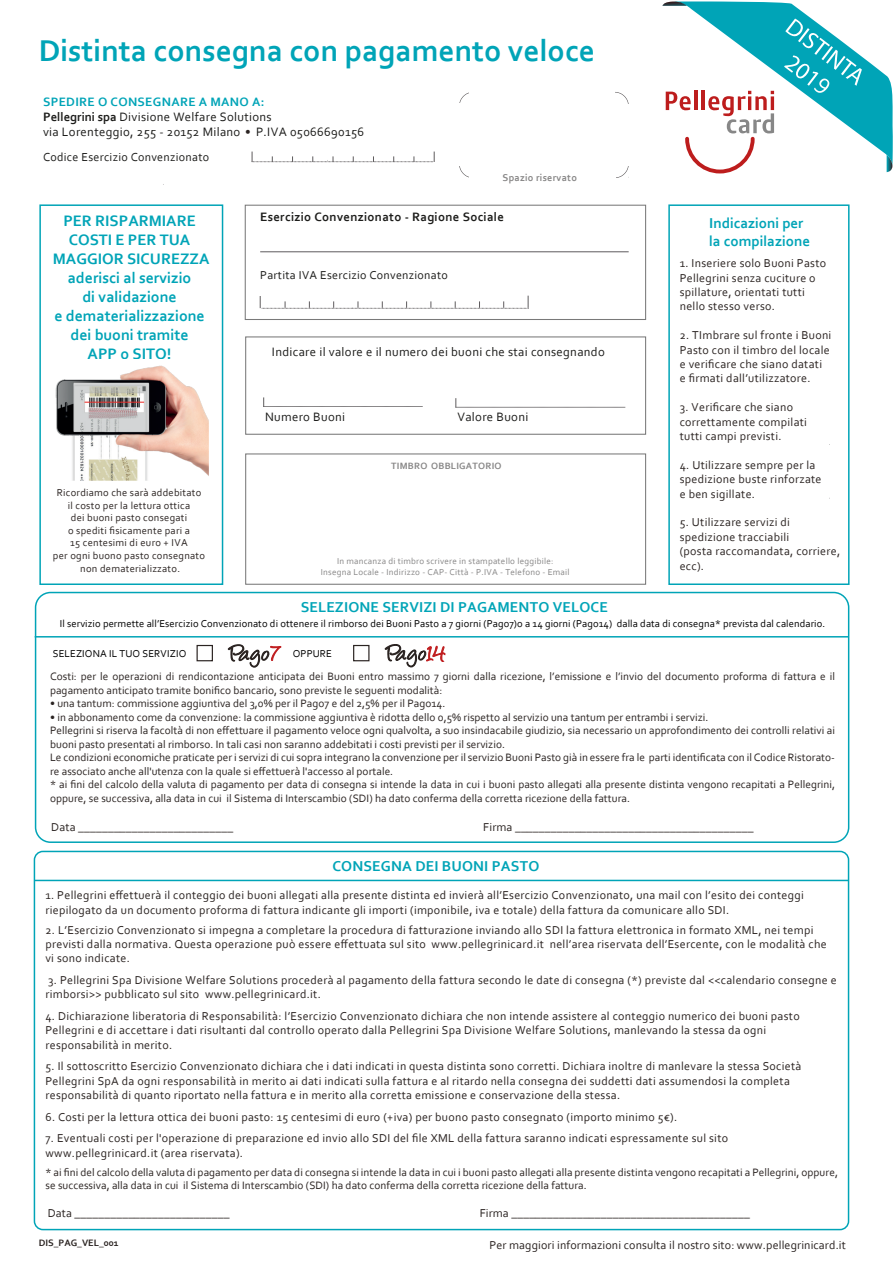
<style>
.page{position:relative;width:893px;height:1263px;background:#fff}
.page>*{position:absolute;margin:0;border:0;box-sizing:border-box;transform-origin:0 0}
.t1{font:700 31.5px "Corbel";color:#00a4b7}
.t2{font:700 15.9px/19px "Corbel";color:#00a4b7;text-align:center}
.t3{font:700 15px/18px "Corbel";letter-spacing:.01em;color:#00a4b7}
.t4{font:12.75px/15.3px "Corbel";letter-spacing:.025em;color:#1d1d1b}
.t5{font:700 12.75px "Corbel";letter-spacing:.025em;color:#1d1d1b}
.t6{font:12.15px "Corbel";letter-spacing:.025em;color:#1d1d1b}
.t7{font:12px/14.4px "Corbel";letter-spacing:.025em;color:#2b2422}
.t8{font:12px "Corbel";letter-spacing:.025em;color:#1d1d1b}
.t9{font:11.25px/13.5px "Corbel";letter-spacing:.005em;color:#2b2422}
.t10{font:10.5px "Corbel";letter-spacing:.01em;color:#000}
.t11{font:10.5px/12.6px "Corbel";letter-spacing:.025em;color:#2b2422;text-align:center}
.t12{font:700 10.35px "Corbel";letter-spacing:.025em;color:#888787}
.t13{font:700 9.75px "Corbel";color:#2b2422}
.t14{font:700 9.6px "Corbel";letter-spacing:.025em;color:#888787}
.t15{font:9px/10.8px "Corbel";letter-spacing:.025em;color:#888787;text-align:center}
.s1{font-weight:700;color:#00a4b7}
.s2{font-weight:700}
.s3{color:#2b2422}
</style>
<div class="page">
<svg style="left:252px;top:152px;width:183px;height:10px"></svg>
<svg style="left:459px;top:92px;width:170px;height:86px"></svg>
<svg style="left:455px;top:398px;width:170px;height:10px"></svg>
<svg style="left:263px;top:397px;width:159px;height:10px"></svg>
<div style="left:668px;top:204px;width:181px;height:381px;border:2px solid #00a4b7"></div>
<svg style="left:260px;top:296px;width:269px;height:13px"></svg>
<div style="left:245px;top:205px;width:401px;height:115px;border:1px solid #797979"></div>
<div style="left:245px;top:453px;width:401px;height:132px;border:1px solid #797979"></div>
<svg style="left:662px;top:1px;width:231px;height:173px"></svg>
<div style="left:245px;top:336px;width:401px;height:99px;border:1px solid #797979"></div>
<div style="left:34px;top:851px;width:815px;height:379px;border:2px solid #00a4b7;border-radius:9px"></div>
<hr style="left:34px;top:880px;width:814px;height:1px;background:#00a4b7">
<div style="left:39px;top:204px;width:184px;height:381px;border:2px solid #00a4b7"></div>
<img style="left:55px;top:365px;width:154px;height:116px">
<hr style="left:260px;top:252px;width:369px;height:1px;background:#5e5b5d">
<svg style="left:228px;top:644px;width:53px;height:23px"></svg>
<svg style="left:385px;top:644px;width:60px;height:23px"></svg>
<div style="left:353px;top:645px;width:16px;height:16px;border:1px solid #2b2422"></div>
<div style="left:196px;top:645px;width:17px;height:16px;border:1px solid #2b2422"></div>
<div style="left:35px;top:592px;width:814px;height:251px;border:2px solid #00a4b7;border-radius:15px"></div>
<hr style="left:35px;top:636px;width:814px;height:2px;background:#00a4b7">
<h1 class="t1" style="left:39px;top:31px;width:558px">Distinta consegna con pagamento veloce</h1>
<p class="t4" style="left:43px;top:93px;width:323px"><span class="s1">SPEDIRE O CONSEGNARE A MANO A:<br></span><span class="s2">Pellegrini spa</span> Divisione Welfare Solutions<br>via Lorenteggio, 255 - 20152 Milano <span class="s3">•</span> P.IVA 05066690156</p>
<p class="t6" style="left:43px;top:149px;width:168px">Codice Esercizio Convenzionato</p>
<h2 class="t2" style="left:53px;top:211px;width:158px">PER RISPARMIARE<br>COSTI E PER TUA<br>MAGGIOR SICUREZZA aderisci al servizio<br>di validazione<br>e dematerializzazione dei buoni tramite<br>APP o SITO!</h2>
<p class="t11" style="left:53px;top:486px;width:154px">Ricordiamo che sarà addebitato il costo per la lettura ottica<br>dei buoni pasto consegati<br>o spediti fisicamente pari a<br>15 centesimi di euro + IVA<br>per ogni buono pasto consegnato non dematerializzato.</p>
<p class="t12" style="left:503px;top:171px;width:76px">Spazio riservato</p>
<p class="t5" style="left:260px;top:209px;width:245px">Esercizio Convenzionato - Ragione Sociale</p>
<p class="t8" style="left:260px;top:268px;width:189px">Partita IVA Esercizio Convenzionato</p>
<p class="t4" style="left:272px;top:344px;width:334px">Indicare il valore e il numero dei buoni che stai consegnando</p>
<p class="t4" style="left:265px;top:409px;width:82px">Numero Buoni</p>
<p class="t4" style="left:457px;top:409px;width:73px">Valore Buoni</p>
<p class="t14" style="left:391px;top:460px;width:112px">TIMBRO OBBLIGATORIO</p>
<p class="t15" style="left:321px;top:556px;width:250px">In mancanza di timbro scrivere in stampatello leggibile:<br>Insegna Locale - Indirizzo - CAP- Città - P.IVA - Telefono - Email</p>
<p class="t3" style="left:709px;top:213px;width:102px">Indicazioni per la compilazione</p>
<p class="t7" style="left:680px;top:256px;width:148px">1. Inseriere solo Buoni Pasto<br>Pellegrini senza cuciture o spillature, orientati tutti nello stesso verso.</p>
<p class="t7" style="left:680px;top:328px;width:153px">2. TImbrare sul fronte i Buoni<br>Pasto con il timbro del locale e verificare che siano datati<br>e firmati dall’utilizzatore.</p>
<p class="t7" style="left:680px;top:400px;width:129px">3. Verificare che siano correttamente compilati tutti campi previsti.</p>
<p class="t7" style="left:680px;top:457px;width:143px">4. Utilizzare sempre per la spedizione buste rinforzate e ben sigillate.</p>
<p class="t7" style="left:680px;top:515px;width:162px">5. Utilizzare servizi di spedizione tracciabili<br>(posta raccomandata, corriere, ecc).</p>
<p class="t3" style="left:301px;top:598px;width:309px">SELEZIONE SERVIZI DI PAGAMENTO VELOCE</p>
<p class="t10" style="left:60px;top:617px;width:767px">Il servizio permette all’Esercizio Convenzionato di ottenere il rimborso dei Buoni Pasto a 7 giorni (Pago7)o a 14 giorni (Pago14) dalla data di consegna* prevista dal calendario.</p>
<p class="t10" style="left:53px;top:647px;width:135px">SELEZIONA IL TUO SERVIZIO</p>
<p class="t10" style="left:293px;top:647px;width:41px">OPPURE</p>
<p class="t9" style="left:50px;top:670px;width:786px">Costi: per le operazioni di rendicontazione anticipata dei Buoni entro massimo 7 giorni dalla ricezione, l’emissione e l’invio del documento proforma di fattura e il pagamento anticipato tramite bonifico bancario, sono previste le seguenti modalità:</p>
<p class="t9" style="left:50px;top:697px;width:397px">• una tantum: commissione aggiuntiva del 3,0% per il Pago7 e del 2,5% per il Pago14.</p>
<p class="t9" style="left:50px;top:710px;width:786px">• in abbonamento come da convenzione: la commissione aggiuntiva è ridotta dello 0,5% rispetto al servizio una tantum per entrambi i servizi.<br>Pellegrini si riserva la facoltà di non effettuare il pagamento veloce ogni qualvolta, a suo insindacabile giudizio, sia necessario un approfondimento dei controlli relativi ai buoni pasto presentati al rimborso. In tali casi non saranno addebitati i costi previsti per il servizio.<br>Le condizioni economiche praticate per i servizi di cui sopra integrano la convenzione per il servizio Buoni Pasto già in essere fra le parti identificata con il Codice Ristorato&shy;re associato anche all'utenza con la quale si effettuerà l'accesso al portale.<br>* ai fini del calcolo della valuta di pagamento per data di consegna si intende la data in cui i buoni pasto allegati alla presente distinta vengono recapitati a Pellegrini, oppure, se successiva, alla data in cui il Sistema di Interscambio (SDI) ha dato conferma della corretta ricezione della fattura.</p>
<p class="t7" style="left:51px;top:820px;width:183px">Data __________________________</p>
<p class="t7" style="left:483px;top:820px;width:272px">Firma ________________________________________</p>
<p class="t3" style="left:332px;top:856px;width:209px">CONSEGNA DEI BUONI PASTO</p>
<p class="t7" style="left:45px;top:888px;width:760px">1. Pellegrini effettuerà il conteggio dei buoni allegati alla presente distinta ed invierà all’Esercizio Convenzionato, una mail con l’esito dei conteggi riepilogato da un documento proforma di fattura indicante gli importi (imponibile, iva e totale) della fattura da comunicare allo SDI.</p>
<p class="t7" style="left:45px;top:922px;width:783px">2. L’Esercizio Convenzionato si impegna a completare la procedura di fatturazione inviando allo SDI la fattura elettronica in formato XML, nei tempi previsti dalla normativa. Questa operazione può essere effettuata sul sito www.pellegrinicard.it nell’area riservata dell’Esercente, con le modalità che vi sono indicate.</p>
<p class="t7" style="left:45px;top:973px;width:793px">3. Pellegrini Spa Divisione Welfare Solutions procederà al pagamento della fattura secondo le date di consegna (*) previste dal &lt;&lt;calendario consegne e rimborsi&gt;&gt; pubblicato sul sito www.pellegrinicard.it.</p>
<p class="t7" style="left:45px;top:1009px;width:756px">4. Dichiarazione liberatoria di Responsabilità: l’Esercizio Convenzionato dichiara che non intende assistere al conteggio numerico dei buoni pasto<br>Pellegrini e di accettare i dati risultanti dal controllo operato dalla Pellegrini Spa Divisione Welfare Solutions, manlevando la stessa da ogni responsabilità in merito.</p>
<p class="t7" style="left:45px;top:1059px;width:757px">5. Il sottoscritto Esercizio Convenzionato dichiara che i dati indicati in questa distinta sono corretti. Dichiara inoltre di manlevare la stessa Società<br>Pellegrini SpA da ogni responsabilità in merito ai dati indicati sulla fattura e al ritardo nella consegna dei suddetti dati assumendosi la completa responsabilità di quanto riportato nella fattura e in merito alla corretta emissione e conservazione della stessa.</p>
<p class="t7" style="left:45px;top:1109px;width:633px">6. Costi per la lettura ottica dei buoni pasto: 15 centesimi di euro (+iva) per buono pasto consegnato (importo minimo 5€).</p>
<p class="t7" style="left:45px;top:1131px;width:684px">7. Eventuali costi per l'operazione di preparazione ed invio allo SDI del file XML della fattura saranno indicati espressamente sul sito www.pellegrinicard.it (area riservata).</p>
<p class="t9" style="left:45px;top:1165px;width:794px">* ai fini del calcolo della valuta di pagamento per data di consegna si intende la data in cui i buoni pasto allegati alla presente distinta vengono recapitati a Pellegrini, oppure, se successiva, alla data in cui il Sistema di Interscambio (SDI) ha dato conferma della corretta ricezione della fattura.</p>
<p class="t7" style="left:48px;top:1205px;width:183px">Data __________________________</p>
<p class="t7" style="left:480px;top:1205px;width:272px">Firma ________________________________________</p>
<p class="t13" style="left:39px;top:1237px;width:82px">DIS_PAG_VEL_001</p>
<p class="t7" style="left:489px;top:1237px;width:358px">Per maggiori informazioni consulta il nostro sito: www.pellegrinicard.it</p>
</div>
